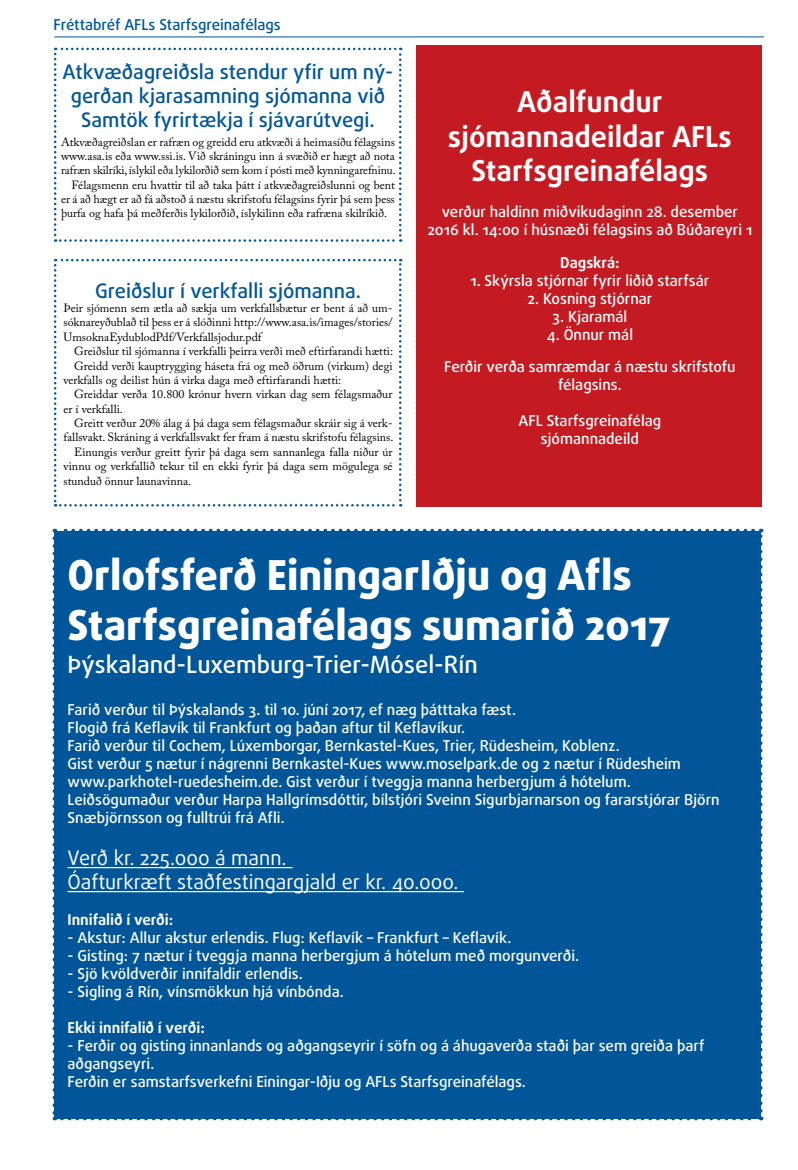
<style>
.page{position:relative;width:798px;height:1170px;background:#fff}
.page>*{position:absolute;margin:0;border:0;box-sizing:border-box;transform-origin:0 0}
.t1{font:800 41.25px/49.5px "Daxline Pro";color:#fff}
.t2{font:700 28.75px/34.5px "Daxline Pro";color:#fff;text-align:center}
.t3{font:500 23.75px "Daxline Pro";color:#fff}
.t4{font:500 20px/24px "Daxline Pro";color:#005698;text-align:center}
.t5{font:20px/24px "Daxline Pro";color:#fff}
.t6{font:500 15px/18px "Daxline Pro";color:#fff;text-align:center}
.t7{font:700 15px "Daxline Pro";color:#fff}
.t8{font:500 15px "Daxline Pro";color:#005698}
.t9{font:11.88px/14.4px "Adobe Caslon Pro";color:#000;text-align:justify}
</style>
<div class="page">
<svg style="left:54px;top:48px;width:347px;height:194px"></svg>
<svg style="left:54px;top:259px;width:347px;height:247px"></svg>
<div style="left:416px;top:45px;width:345px;height:461px;background:#c41b23"></div>
<hr style="left:54px;top:37px;width:709px;height:1px;background:#005698">
<div style="left:54px;top:530px;width:706px;height:588px;background:#005698"></div>
<svg style="left:52px;top:538px;width:4px;height:582px"></svg>
<svg style="left:62px;top:1116px;width:699px;height:4px"></svg>
<svg style="left:758px;top:528px;width:4px;height:582px"></svg>
<svg style="left:54px;top:528px;width:698px;height:3px"></svg>
<hr style="left:68px;top:866px;width:224px;height:2px;background:#fff">
<hr style="left:68px;top:890px;width:396px;height:2px;background:#fff">
<p class="t8" style="left:54px;top:15px;width:228px">Fréttabréf AFLs Starfsgreinafélags</p>
<h3 class="t4" style="left:63px;top:60px;width:332px">Atkvæðagreiðsla stendur yfir um ný&shy;gerðan kjarasamning sjómanna við<br>Samtök fyrirtækja í sjávarútvegi.</h3>
<p class="t9" style="left:61px;top:134px;width:335px">Atkvæðagreiðslan er rafræn og greidd eru atkvæði á heimasíðu félagsins</p>
<p class="t9" style="left:61px;top:149px;width:335px">www.asa.is eða www.ssi.is. Við skráningu inn á svæðið er hægt að nota</p>
<p class="t9" style="left:61px;top:163px;width:336px">rafræn skilríki, íslykil eða lykilorðið sem kom í pósti með kynningarefninu.</p>
<p class="t9" style="left:72px;top:177px;width:324px">Félagsmenn eru hvattir til að taka þátt í atkvæðagreiðslunni og bent</p>
<p class="t9" style="left:61px;top:192px;width:335px">er á að hægt er að fá aðstoð á næstu skrifstofu félagsins fyrir þá sem þess</p>
<p class="t9" style="left:61px;top:206px;width:327px">þurfa og hafa þá meðferðis lykilorðið, íslykilinn eða rafræna skilríkið.</p>
<h3 class="t4" style="left:95px;top:278px;width:267px">Greiðslur í verkfalli sjómanna.</h3>
<p class="t9" style="left:63px;top:301px;width:330px">Þeir sjómenn sem ætla að sækja um verkfallsbætur er bent á að um&shy;sóknareyðublað til þess er á slóðinni http://www.asa.is/images/stories/ UmsoknaEydublodPdf/Verkfallsjodur.pdf</p>
<p class="t9" style="left:74px;top:344px;width:320px">Greiðslur til sjómanna í verkfalli þeirra verði með eftirfarandi hætti:</p>
<p class="t9" style="left:74px;top:358px;width:320px">Greidd verði kauptrygging háseta frá og með öðrum (virkum) degi</p>
<p class="t9" style="left:63px;top:372px;width:279px">verkfalls og deilist hún á virka daga með eftirfarandi hætti:</p>
<p class="t9" style="left:74px;top:387px;width:320px">Greiddar verða 10.800 krónur hvern virkan dag sem félagsmaður</p>
<p class="t9" style="left:63px;top:401px;width:61px">er í verkfalli.</p>
<p class="t9" style="left:74px;top:416px;width:320px">Greitt verður 20% álag á þá daga sem félagsmaður skráir sig á verk-</p>
<p class="t9" style="left:63px;top:430px;width:331px">fallsvakt. Skráning á verkfallsvakt fer fram á næstu skrifstofu félagsins.</p>
<p class="t9" style="left:74px;top:444px;width:320px">Einungis verður greitt fyrir þá daga sem sannanlega falla niður úr</p>
<p class="t9" style="left:63px;top:459px;width:330px">vinnu og verkfallið tekur til en ekki fyrir þá daga sem mögulega sé</p>
<p class="t9" style="left:63px;top:473px;width:129px">stunduð önnur launavinna.</p>
<h2 class="t2" style="left:447px;top:85px;width:285px">Aðalfundur sjómannadeildar AFLs<br>Starfsgreinafélags</h2>
<p class="t6" style="left:427px;top:203px;width:326px">verður haldinn miðvikudaginn 28. desember<br>2016 kl. 14:00 í húsnæði félagsins að Búðareyri 1</p>
<p class="t7" style="left:560px;top:252px;width:61px">Dagskrá:</p>
<p class="t6" style="left:470px;top:271px;width:240px">1. Skýrsla stjórnar fyrir liðið starfsár</p>
<p class="t6" style="left:527px;top:289px;width:126px">2. Kosning stjórnar</p>
<p class="t6" style="left:552px;top:307px;width:76px">3. Kjaramál</p>
<p class="t6" style="left:444px;top:318px;width:293px;line-height:32.4px">4. Önnur mál<br>Ferðir verða samræmdar á næstu skrifstofu</p>
<p class="t6" style="left:558px;top:376px;width:65px">félagsins.</p>
<p class="t6" style="left:518px;top:412px;width:144px">AFL Starfsgreinafélag sjómannadeild</p>
<h1 class="t1" style="left:68px;top:551px;width:604px">Orlofsferð EiningarIðju og Afls<br>Starfsgreinafélags sumarið 2017</h1>
<h3 class="t3" style="left:68px;top:649px;width:411px">Þýskaland-Luxemburg-Trier-Mósel-Rín</h3>
<p class="t6" style="left:68px;top:700px;width:653px;text-align:left">Farið verður til Þýskalands 3. til 10. júní 2017, ef næg þátttaka fæst.<br>Flogið frá Keflavík til Frankfurt og þaðan aftur til Keflavíkur.<br>Farið verður til Cochem, Lúxemborgar, Bernkastel-Kues, Trier, Rüdesheim, Koblenz.<br>Gist verður 5 nætur í nágrenni Bernkastel-Kues www.moselpark.de og 2 nætur í Rüdesheim www.parkhotel-ruedesheim.de. Gist verður í tveggja manna herbergjum á hótelum.<br>Leiðsögumaður verður Harpa Hallgrímsdóttir, bílstjóri Sveinn Sigurbjarnarson og fararstjórar Björn Snæbjörnsson og fulltrúi frá Afli.</p>
<h3 class="t5" style="left:68px;top:845px;width:392px">Verð kr. 225.000 á mann.<br>Óafturkræft staðfestingargjald er kr. 40.000.</h3>
<p class="t7" style="left:68px;top:909px;width:107px">Innifalið í verði:</p>
<p class="t6" style="left:68px;top:928px;width:445px">- Akstur: Allur akstur erlendis. Flug: Keflavík – Frankfurt – Keflavík.</p>
<p class="t6" style="left:68px;top:946px;width:512px">- Gisting: 7 nætur í tveggja manna herbergjum á hótelum með morgunverði.</p>
<p class="t6" style="left:68px;top:964px;width:236px">- Sjö kvöldverðir innifaldir erlendis.</p>
<p class="t6" style="left:68px;top:982px;width:277px">- Sigling á Rín, vínsmökkun hjá vínbónda.</p>
<p class="t7" style="left:68px;top:1017px;width:139px">Ekki innifalið í verði:</p>
<p class="t6" style="left:68px;top:1036px;width:638px;text-align:left">- Ferðir og gisting innanlands og aðgangseyrir í söfn og á áhugaverða staði þar sem greiða þarf aðgangseyri.<br>Ferðin er samstarfsverkefni Einingar-Iðju og AFLs Starfsgreinafélags.</p>
</div>
